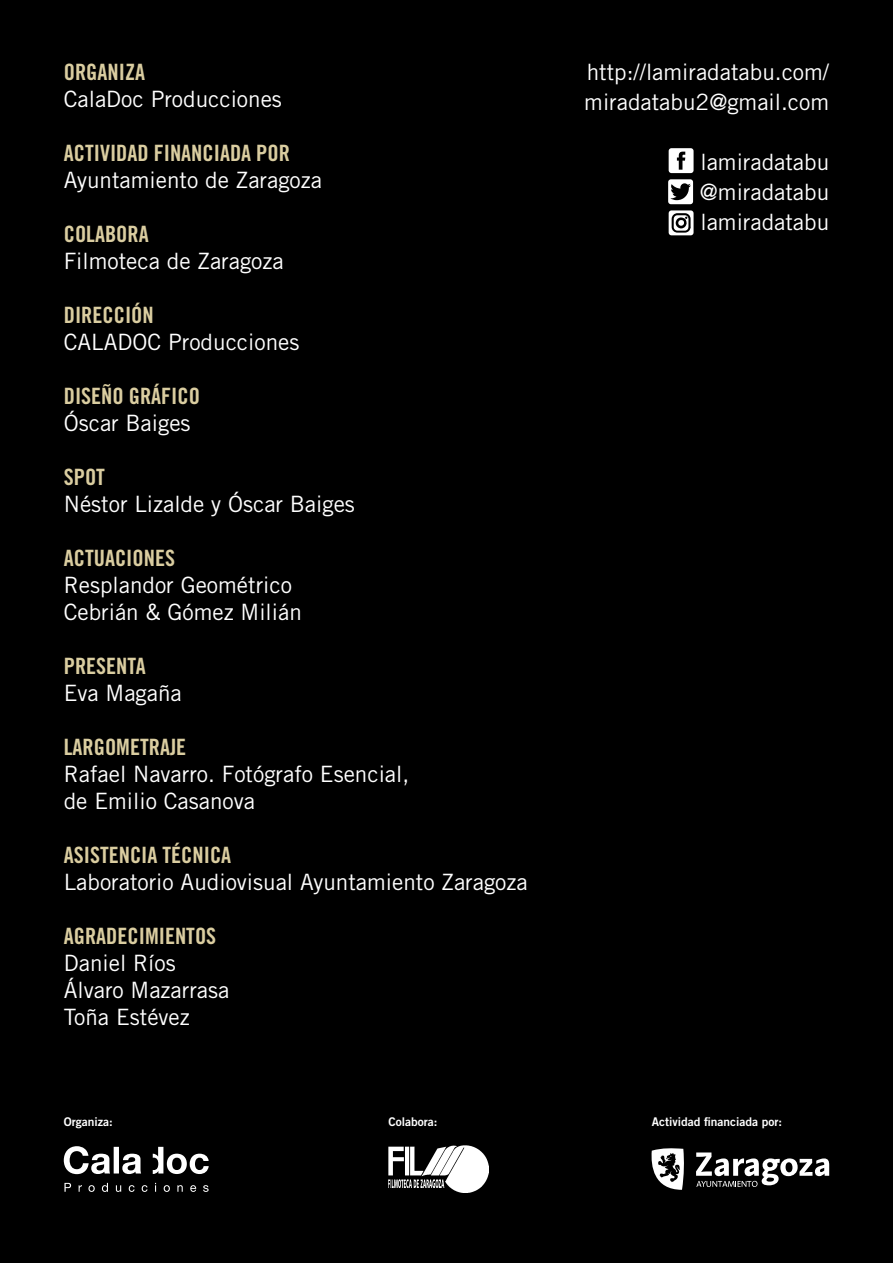
<style>
.page{position:relative;width:893px;height:1263px;background:#000}
.page>*{position:absolute;margin:0;border:0;box-sizing:border-box;transform-origin:0 0}
.t1{font:22.5px/27px "Trade Gothic LT Std";color:#fff}
.t2{font:22.5px "Trade Gothic LT Std Bd Cn 20";color:#dacda0}
.t3{font:12px "Trade Gothic LT Std Bd 2";color:#fff}
</style>
<div class="page">
<svg style="left:64px;top:1146px;width:145px;height:28px"></svg>
<svg style="left:64px;top:1183px;width:145px;height:9px"></svg>
<svg style="left:696px;top:1152px;width:133px;height:35px"></svg>
<svg style="left:650px;top:1148px;width:34px;height:42px"></svg>
<img style="left:389px;top:1146px;width:99px;height:46px">
<svg style="left:669px;top:148px;width:25px;height:25px"></svg>
<svg style="left:668px;top:179px;width:25px;height:25px"></svg>
<div style="left:669px;top:210px;width:25px;height:25px;background:#fff;border-radius:3px"></div>
<svg style="left:672px;top:213px;width:19px;height:20px"></svg>
<p class="t2" style="left:64px;top:58px;width:83px">ORGANIZA</p>
<p class="t1" style="left:64px;top:85px;width:220px">CalaDoc Producciones</p>
<p class="t2" style="left:64px;top:139px;width:228px">ACTIVIDAD FINANCIADA POR</p>
<p class="t1" style="left:64px;top:166px;width:260px">Ayuntamiento de Zaragoza</p>
<p class="t2" style="left:64px;top:220px;width:86px">COLABORA</p>
<p class="t1" style="left:64px;top:247px;width:221px">Filmoteca de Zaragoza</p>
<p class="t2" style="left:64px;top:301px;width:91px">DIRECCIÓN</p>
<p class="t1" style="left:64px;top:328px;width:237px">CALADOC Producciones</p>
<p class="t2" style="left:64px;top:382px;width:138px">DISEÑO GRÁFICO</p>
<p class="t1" style="left:64px;top:409px;width:128px">Óscar Baiges</p>
<p class="t2" style="left:64px;top:463px;width:43px">SPOT</p>
<p class="t1" style="left:64px;top:490px;width:293px">Néstor Lizalde y Óscar Baiges</p>
<p class="t2" style="left:64px;top:544px;width:113px">ACTUACIONES</p>
<p class="t1" style="left:64px;top:571px;width:240px">Resplandor Geométrico<br>Cebrián &amp; Gómez Milián</p>
<p class="t2" style="left:64px;top:652px;width:84px">PRESENTA</p>
<p class="t1" style="left:64px;top:679px;width:120px">Eva Magaña</p>
<p class="t2" style="left:64px;top:733px;width:124px">LARGOMETRAJE</p>
<p class="t1" style="left:64px;top:760px;width:347px">Rafael Navarro. Fotógrafo Esencial, de Emilio Casanova</p>
<p class="t2" style="left:64px;top:841px;width:169px">ASISTENCIA TÉCNICA</p>
<p class="t1" style="left:64px;top:868px;width:465px">Laboratorio Audiovisual Ayuntamiento Zaragoza</p>
<p class="t2" style="left:64px;top:922px;width:154px">AGRADECIMIENTOS</p>
<p class="t1" style="left:64px;top:949px;width:167px">Daniel Ríos<br>Álvaro Mazarrasa<br>Toña Estévez</p>
<p class="t1" style="left:584px;top:57px;width:246px;line-height:30px">http://lamiradatabu.com/ miradatabu2@gmail.com</p>
<p class="t1" style="left:700px;top:147px;width:131px;line-height:30px;text-align:justify">lamiradatabu @miradatabu lamiradatabu</p>
<p class="t3" style="left:64px;top:1114px;width:50px">Organiza:</p>
<p class="t3" style="left:389px;top:1114px;width:50px">Colabora:</p>
<p class="t3" style="left:652px;top:1114px;width:132px">Actividad financiada por:</p>
</div>
